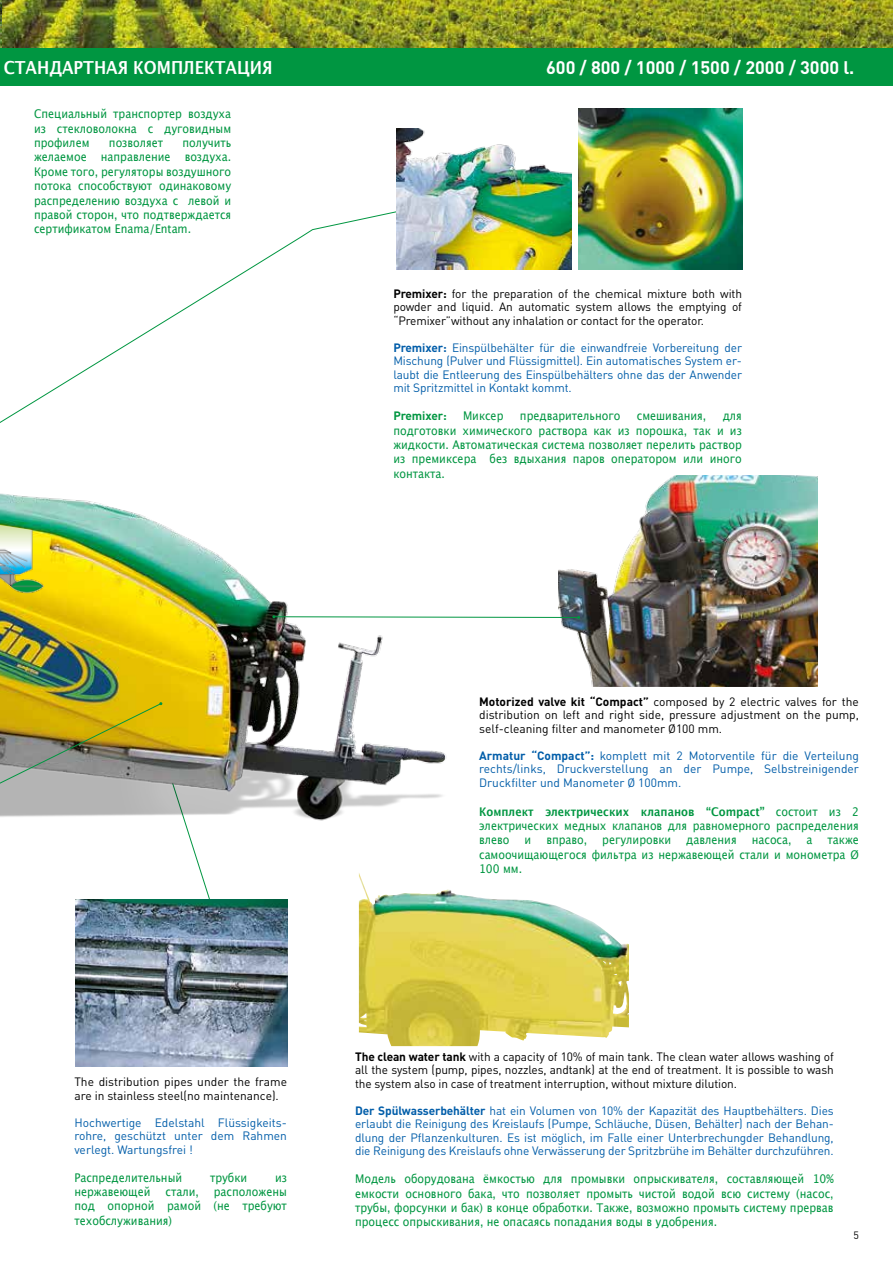
<style>
.page{position:relative;width:893px;height:1263px;background:#fff}
.page>*{position:absolute;margin:0;border:0;box-sizing:border-box;transform-origin:0 0}
.t1{font:700 18px "DIN";color:#fff}
.t2{font:700 18px "Lucida Grande";color:#fff;scale:.87 1}
.t3{font:12px/14.4px "Lucida Grande";color:#009641;text-align:justify;scale:.9 1}
.t4{font:12px/13.5px "DIN";letter-spacing:-.01em;color:#005da9;text-align:justify}
.t5{font:12px/13.5px "DIN";letter-spacing:-.01em;color:#000;text-align:justify}
.t6{font:700 12px "DIN";letter-spacing:-.01em;color:#009641}
.t7{font:10.5px "DIN";color:#000}
.s1{font-weight:700}
</style>
<div class="page">
<img style="left:0;top:0;width:893px;height:48px">
<div style="left:0;top:48px;width:893px;height:38px;background:#009641"></div>
<img style="left:558px;top:476px;width:259px;height:211px">
<img style="left:359px;top:876px;width:270px;height:170px">
<img style="left:579px;top:109px;width:163px;height:160px">
<img style="left:397px;top:128px;width:174px;height:141px">
<img style="left:0;top:209px;width:458px;height:612px">
<img style="left:0;top:525px;width:48px;height:72px">
<img style="left:76px;top:900px;width:211px;height:166px">
<svg style="left:272px;top:615px;width:308px;height:4px"></svg>
<svg style="left:0;top:702px;width:217px;height:218px"></svg>
<h1 class="t2" style="left:4px;top:53px;width:310px">СТАНДАРТНАЯ КОМПЛЕКТАЦИЯ</h1>
<p class="t3" style="left:34px;top:107px;width:221px">Cпециальный транспортер воздуха из стекловолокна с дуговидным профилем</p>
<p class="t3" style="left:34px;top:136px;width:221px;text-indent:148px">получить желаемое направление воздуха.<br>Кроме того, регуляторы воздушного потока способствуют одинаковому распределению воздуха с левой и правой сторон, что подтверждается сертификатом Enama/Entam.</p>
<p class="t3" style="left:109px;top:136px;width:62px">позволяет</p>
<h1 class="t1" style="left:546px;top:55px;width:310px">600 / 800 / 1000 / 1500 / 2000 / 3000 l.</h1>
<p class="t5" style="left:393px;top:287px;width:350px"><span class="s1">Premixer:</span> for the preparation of the chemical mixture both with powder and liquid. An automatic system allows the emptying of “Premixer”without any inhalation or contact for the operator.</p>
<p class="t4" style="left:393px;top:341px;width:350px"><span class="s1">Premixer:</span> Einspülbehälter für die einwandfreie Vorbereitung der Mischung (Pulver und Flüssigmittel). Ein automatisches System er&shy;laubt die Entleerung des Einspülbehälters ohne das der Anwender mit Spritzmittel in Kontakt kommt.</p>
<p class="t6" style="left:393px;top:408px;width:55px">Premixer:</p>
<p class="t3" style="left:463px;top:409px;width:46px">Миксер</p>
<p class="t3" style="left:520px;top:409px;width:113px">предварительного</p>
<p class="t3" style="left:637px;top:409px;width:79px">смешивания,</p>
<p class="t3" style="left:393px;top:409px;width:389px;text-indent:329px">для подготовки химического раствора как из порошка, так и из жидкости. Автоматическая система позволяет перелить раствор из премиксера без вдыхания паров оператором или иного контакта.</p>
<p class="t5" style="left:479px;top:695px;width:381px"><span class="s1">Motorized valve kit “Compact”</span> composed by 2 electric valves for the distribution on left and right side, pressure adjustment on the pump, self-cleaning filter and manometer Ø100 mm.</p>
<p class="t4" style="left:479px;top:749px;width:381px"><span class="s1">Armatur “Compact”:</span> komplett mit 2 Motorventile für die Verteilung rechts/links, Druckverstellung an der Pumpe, Selbstreinigender Druckfilter und Manometer Ø 100mm.</p>
<p class="t3" style="left:479px;top:804px;width:423px"><span class="s1">Комплект электрических клапанов “Compact”</span> состоит из 2 электрических медных клапанов для равномерного распределения влево</p>
<p class="t3" style="left:479px;top:833px;width:423px;text-indent:348px">также самоочищающегося фильтра из нержавеющей стали и монометра Ø 100 мм.</p>
<p class="t3" style="left:524px;top:833px;width:9px">и</p>
<p class="t3" style="left:546px;top:833px;width:47px">вправо,</p>
<p class="t3" style="left:602px;top:833px;width:78px">регулировки</p>
<p class="t3" style="left:686px;top:833px;width:58px">давления</p>
<p class="t3" style="left:752px;top:833px;width:46px">насоса,</p>
<p class="t3" style="left:807px;top:833px;width:8px">а</p>
<p class="t5" style="left:74px;top:1075px;width:214px">The distribution pipes under the frame are in stainless steel(no maintenance).</p>
<p class="t4" style="left:74px;top:1116px;width:214px">Hochwertige Edelstahl Flüssigkeits&shy;rohre, geschützt unter dem Rahmen verlegt. Wartungsfrei !</p>
<p class="t3" style="left:74px;top:1170px;width:121px">Распределительный</p>
<p class="t3" style="left:210px;top:1170px;width:43px">трубки</p>
<p class="t3" style="left:275px;top:1170px;width:15px">из</p>
<p class="t3" style="left:74px;top:1184px;width:86px">нержавеющей</p>
<p class="t3" style="left:165px;top:1184px;width:39px">стали,</p>
<p class="t3" style="left:74px;top:1184px;width:238px;text-indent:139px">расположены под опорной рамой (не требуют техобслуживания)</p>
<p class="t5" style="left:355px;top:1050px;width:480px"><span class="s1">The clean water tank</span> with a capacity of 10% of main tank. The clean water allows washing of all the system (pump, pipes, nozzles, andtank) at the end of treatment. It is possible to wash the system also in case of treatment interruption, without mixture dilution.</p>
<p class="t4" style="left:355px;top:1104px;width:480px"><span class="s1">Der Spülwasserbehälter</span> hat ein Volumen von 10% der Kapazität des Hauptbehälters. Dies erlaubt die Reinigung des Kreislaufs (Pumpe, Schläuche, Düsen, Behälter) nach der Behan&shy;dlung der Pflanzenkulturen. Es ist möglich, im Falle einer Unterbrechungder Behandlung, die Reinigung des Kreislaufs ohne Verwässerung der Spritzbrühe im Behälter durchzuführen.</p>
<p class="t3" style="left:355px;top:1172px;width:533px">Модель оборудована ёмкостью для промывки опрыскивателя, составляющей 10% емкости основного бака, что позволяет промыть чистой водой всю систему (насос, трубы, форсунки и бак) в конце обработки. Также, возможно промыть систему прервав процесс опрыскивания, не опасаясь попадания воды в удобрения.</p>
<p class="t7" style="left:853px;top:1229px;width:7px">5</p>
</div>
